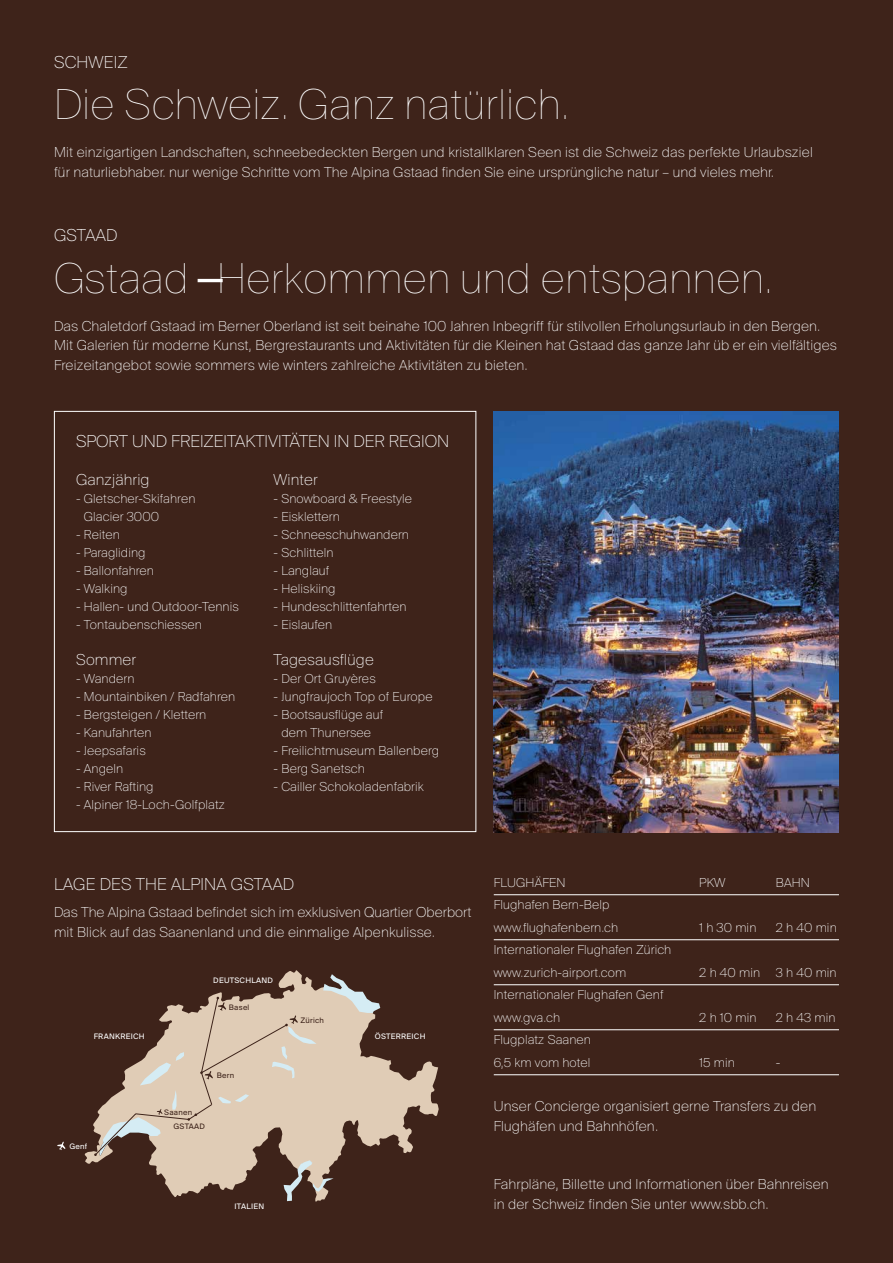
<style>
.page{position:relative;width:893px;height:1263px;background:#3e231a}
.page>*{position:absolute;margin:0;border:0;box-sizing:border-box;transform-origin:0 0}
.t1{font:200 45px "Suisse B Ptest Font Intl";color:#fff}
.t2{font:100 18px "Suisse BP Intl";color:#fff}
.t3{font:100 16.5px "Suisse BP Intl";letter-spacing:.01em;color:#fff}
.t4{font:100 15px/19.5px "Suisse BP Intl";letter-spacing:.01em;color:#fff}
.t5{font:100 13.5px/22.5px "Suisse BP Intl";letter-spacing:.01em;color:#fff}
.t6{font:8.25px "Suisse BP Intl";letter-spacing:.03em;color:#fff}
.t7{font:8.25px "Suisse BP Intl";letter-spacing:.03em;color:#3d231a}
</style>
<div class="page">
<svg style="left:85px;top:970px;width:354px;height:194px"></svg>
<hr style="left:494px;top:894px;width:345px;height:1px;background:#fff">
<hr style="left:494px;top:939px;width:345px;height:1px;background:#fff">
<hr style="left:494px;top:984px;width:345px;height:1px;background:#fff">
<hr style="left:494px;top:1029px;width:345px;height:1px;background:#fff">
<hr style="left:494px;top:1074px;width:345px;height:1px;background:#fff">
<svg style="left:94px;top:974px;width:286px;height:227px"></svg>
<svg style="left:57px;top:1141px;width:8px;height:9px"></svg>
<img style="left:494px;top:411px;width:345px;height:421px">
<p class="t2" style="left:54px;top:51px;width:75px">SCHWEIZ</p>
<h1 class="t1" style="left:54px;top:81px;width:517px">Die Schweiz. Ganz natürlich.</h1>
<p class="t4" style="left:54px;top:142px;width:760px">Mit einzigartigen Landschaften, schneebedeckten Bergen und kristallklaren Seen ist die Schweiz das perfekte Urlaubsziel für naturliebhaber. nur wenige Schritte vom The Alpina Gstaad finden Sie eine ursprüngliche natur – und vieles mehr.</p>
<p class="t2" style="left:54px;top:225px;width:65px">GSTAAD</p>
<h1 class="t1" style="left:54px;top:255px;width:720px">Gstaad – Herkommen und entspannen.</h1>
<p class="t4" style="left:54px;top:316px;width:784px">Das Chaletdorf Gstaad im Berner Oberland ist seit beinahe 100 Jahren Inbegriff für stilvollen Erholungsurlaub in den Bergen.<br>Mit Galerien für moderne Kunst, Bergrestaurants und Aktivitäten für die Kleinen hat Gstaad das ganze Jahr üb er ein vielfältiges<br>Freizeitangebot sowie sommers wie winters zahlreiche Aktivitäten zu bieten.</p>
<p class="t2" style="left:76px;top:430px;width:375px">SPORT UND FREIZEITAKTIVITÄTEN IN DER REGION</p>
<p class="t3" style="left:76px;top:470px;width:75px">Ganzjährig</p>
<p class="t5" style="left:84px;top:489px;width:113px;line-height:18px;text-indent:-8px">- Gletscher-Skifahren<br>Glacier 3000</p>
<p class="t5" style="left:76px;top:523px;width:45px">- Reiten</p>
<p class="t5" style="left:76px;top:541px;width:71px">- Paragliding</p>
<p class="t5" style="left:76px;top:559px;width:79px">- Ballonfahren</p>
<p class="t5" style="left:76px;top:577px;width:53px">- Walking</p>
<p class="t5" style="left:76px;top:595px;width:164px">- Hallen- und Outdoor-Tennis</p>
<p class="t5" style="left:76px;top:613px;width:127px">- Tontaubenschiessen</p>
<p class="t3" style="left:76px;top:650px;width:61px">Sommer</p>
<p class="t5" style="left:76px;top:667px;width:60px">- Wandern</p>
<p class="t5" style="left:76px;top:685px;width:161px">- Mountainbiken / Radfahren</p>
<p class="t5" style="left:76px;top:703px;width:132px">- Bergsteigen / Klettern</p>
<p class="t5" style="left:76px;top:721px;width:77px">- Kanufahrten</p>
<p class="t5" style="left:76px;top:739px;width:71px">- Jeepsafaris</p>
<p class="t5" style="left:76px;top:757px;width:49px">- Angeln</p>
<p class="t5" style="left:76px;top:775px;width:79px">- River Rafting</p>
<p class="t5" style="left:76px;top:793px;width:150px">- Alpiner 18-Loch-Golfplatz</p>
<p class="t3" style="left:274px;top:470px;width:46px">Winter</p>
<p class="t5" style="left:274px;top:487px;width:140px">- Snowboard &amp; Freestyle</p>
<p class="t5" style="left:274px;top:505px;width:68px">- Eisklettern</p>
<p class="t5" style="left:274px;top:523px;width:137px">- Schneeschuhwandern</p>
<p class="t5" style="left:274px;top:541px;width:61px">- Schlitteln</p>
<p class="t5" style="left:274px;top:559px;width:57px">- Langlauf</p>
<p class="t5" style="left:274px;top:577px;width:63px">- Heliskiing</p>
<p class="t5" style="left:274px;top:595px;width:134px">- Hundeschlittenfahrten</p>
<p class="t5" style="left:274px;top:613px;width:60px">- Eislaufen</p>
<p class="t3" style="left:274px;top:650px;width:102px">Tagesausflüge</p>
<p class="t5" style="left:274px;top:667px;width:104px">- Der Ort Gruyères</p>
<p class="t5" style="left:274px;top:685px;width:161px">- Jungfraujoch Top of Europe</p>
<p class="t5" style="left:274px;top:705px;width:111px;line-height:18px;text-align:center">- Bootsausflüge auf dem Thunersee</p>
<p class="t5" style="left:274px;top:739px;width:167px">- Freilichtmuseum Ballenberg</p>
<p class="t5" style="left:274px;top:757px;width:93px">- Berg Sanetsch</p>
<p class="t5" style="left:274px;top:775px;width:152px">- Cailler Schokoladenfabrik</p>
<p class="t2" style="left:54px;top:873px;width:242px">LAGE DES THE ALPINA GSTAAD</p>
<p class="t4" style="left:54px;top:902px;width:419px">Das The Alpina Gstaad befindet sich im exklusiven Quartier Oberbort mit Blick auf das Saanenland und die einmalige Alpenkulisse.</p>
<p class="t6" style="left:213px;top:975px;width:61px">DEUTSCHLAND</p>
<p class="t6" style="left:94px;top:1031px;width:52px">FRANKREICH</p>
<p class="t6" style="left:69px;top:1141px;width:19px">Genf</p>
<p class="t7" style="left:229px;top:1002px;width:22px">Basel</p>
<p class="t7" style="left:164px;top:1107px;width:29px">Saanen</p>
<p class="t7" style="left:173px;top:1122px;width:33px">GSTAAD</p>
<p class="t7" style="left:217px;top:1070px;width:19px">Bern</p>
<p class="t6" style="left:235px;top:1201px;width:31px">ITALIEN</p>
<p class="t7" style="left:300px;top:1015px;width:25px">Zürich</p>
<p class="t6" style="left:375px;top:1031px;width:52px">ÖSTERREICH</p>
<p class="t5" style="left:494px;top:871px;width:73px">FLUGHÄFEN</p>
<p class="t5" style="left:699px;top:871px;width:28px">PKW</p>
<p class="t5" style="left:776px;top:871px;width:36px">BAHN</p>
<p class="t5" style="left:494px;top:893px;width:126px">Flughafen Bern-Belp www.flughafenbern.ch</p>
<p class="t5" style="left:699px;top:916px;width:59px">1 h 30 min</p>
<p class="t5" style="left:776px;top:916px;width:62px">2 h 40 min</p>
<p class="t5" style="left:494px;top:938px;width:179px">Internationaler Flughafen Zürich www.zurich-airport.com</p>
<p class="t5" style="left:494px;top:983px;width:171px">Internationaler Flughafen Genf www.gva.ch</p>
<p class="t5" style="left:494px;top:1028px;width:99px">Flugplatz Saanen<br>6,5 km vom hotel</p>
<p class="t5" style="left:699px;top:961px;width:139px">2 h 40 min 3 h 40 min</p>
<p class="t5" style="left:699px;top:1006px;width:59px">2 h 10 min</p>
<p class="t5" style="left:776px;top:1006px;width:61px">2 h 43 min</p>
<p class="t5" style="left:699px;top:1051px;width:37px">15 min</p>
<p class="t5" style="left:776px;top:1051px;width:6px">-</p>
<p class="t4" style="left:494px;top:1096px;width:324px">Unser Concierge organisiert gerne Transfers zu den<br>Flughäfen und Bahnhöfen.</p>
<p class="t4" style="left:494px;top:1174px;width:336px">Fahrpläne, Billette und Informationen über Bahnreisen in der Schweiz finden Sie unter www.sbb.ch.</p>
</div>
